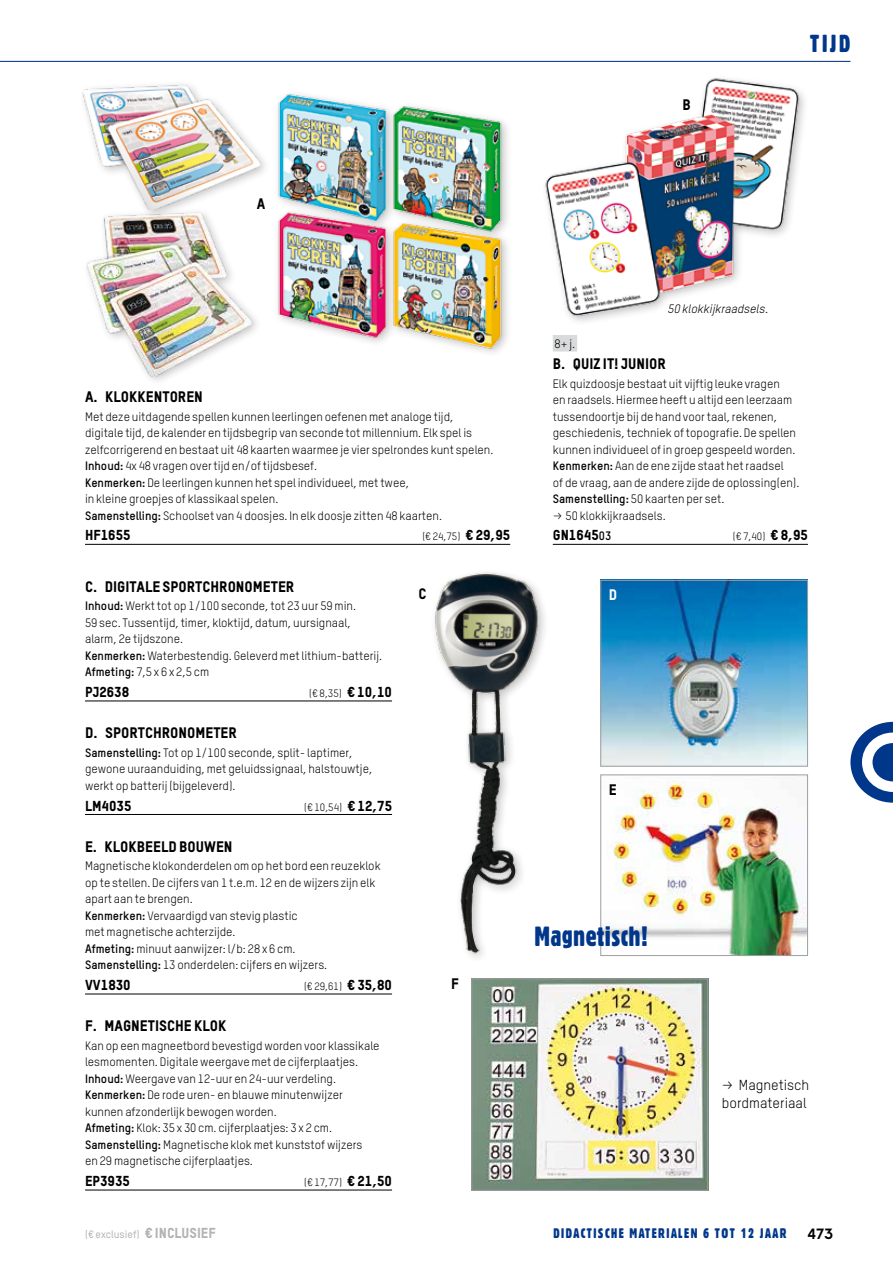
<style>
.page{position:relative;width:893px;height:1263px;background:#fff}
.page>*{position:absolute;margin:0;border:0;box-sizing:border-box;transform-origin:0 0}
.t1{font:27px "Gothic 821 Condensed BT";letter-spacing:.01em;color:#00378b}
.t2{font:24px "Gothic 821 Condensed BT";color:#00378b}
.t3{font:15px "TSTAR Headline";color:#000}
.t4{font:15px "Chalet Tokyo";color:#000}
.t5{font:15px "TSTAR Headline";color:#fff}
.t6{font:14.25px "TSTAR Headline";color:#000}
.t7{font:14.25px/18px "TSTAR";color:#000;text-align:right}
.t8{font:13.5px "Gothic 821 Condensed BT";letter-spacing:.1em;color:#00378b}
.t9{font:12px/16.5px "TSTAR";color:#000}
.t10{font:italic 12px "TSTAR";color:#000}
.t11{font:10.5px "TSTAR";color:#000}
.t12{font:500 10.5px "TSTAR";color:#b1b3b4}
.s1{font-weight:700}
.s2{font-family:"TSTAR Headline";font-size:14.25px}
.s3{font-family:"TSTAR";font-weight:700;font-size:12px}
.s4{font-family:"TSTAR Headline";font-weight:400;font-size:14.25px}
</style>
<div class="page">
<svg style="left:850px;top:722px;width:43px;height:81px"></svg>
<hr style="left:0;top:61px;width:850px;height:1px;background:#00378b">
<hr style="left:85px;top:544px;width:425px;height:1px;background:#000">
<div style="left:553px;top:335px;width:24px;height:16px;background:#d9dadb"></div>
<hr style="left:553px;top:544px;width:255px;height:1px;background:#000">
<img style="left:278px;top:94px;width:230px;height:259px">
<img style="left:86px;top:198px;width:197px;height:183px">
<img style="left:62px;top:60px;width:213px;height:163px">
<img style="left:539px;top:60px;width:279px;height:262px">
<hr style="left:85px;top:701px;width:307px;height:1px;background:#000">
<hr style="left:85px;top:814px;width:307px;height:1px;background:#000">
<hr style="left:85px;top:994px;width:307px;height:1px;background:#000">
<hr style="left:85px;top:1190px;width:307px;height:1px;background:#000">
<img style="left:435px;top:572px;width:110px;height:385px">
<img style="left:602px;top:582px;width:204px;height:183px">
<div style="left:600px;top:580px;width:208px;height:187px;border:1px solid #9c9e9f"></div>
<img style="left:602px;top:776px;width:204px;height:178px">
<div style="left:600px;top:774px;width:208px;height:182px;border:1px solid #9c9e9f"></div>
<img style="left:473px;top:980px;width:233px;height:209px">
<div style="left:471px;top:978px;width:237px;height:213px;border:1px solid #9c9e9f"></div>
<p class="t3" style="left:257px;top:194px;width:10px">A</p>
<p class="t3" style="left:85px;top:387px;width:119px">A. KLOKKENTOREN</p>
<p class="t9" style="left:85px;top:408px;width:410px">Met deze uitdagende spellen kunnen leerlingen oefenen met analoge tijd, digitale tijd, de kalender en tijdsbegrip van seconde tot millennium. Elk spel is zelfcorrigerend en bestaat uit 48 kaarten waarmee je vier spelrondes kunt spelen.<br><span class="s1">Inhoud:</span> 4x 48 vragen over tijd en/of tijdsbesef.<br><span class="s1">Kenmerken:</span> De leerlingen kunnen het spel individueel, met twee,<br>in kleine groepjes of klassikaal spelen.<br><span class="s1">Samenstelling:</span> Schoolset van 4 doosjes. In elk doosje zitten 48 kaarten.</p>
<p class="t6" style="left:85px;top:526px;width:47px">HF1655</p>
<p class="t11" style="left:422px;top:530px;width:89px">(€ 24,75) <span class="s2">€ 29,95</span></p>
<p class="t3" style="left:682px;top:96px;width:10px">B</p>
<h2 class="t2" style="left:810px;top:29px;width:42px">TIJD</h2>
<p class="t10" style="left:668px;top:302px;width:102px">50 klokkijkraadsels.</p>
<p class="t9" style="left:555px;top:336px;width:22px">8+ j.</p>
<p class="t3" style="left:553px;top:354px;width:115px">B. QUIZ IT! JUNIOR</p>
<p class="t9" style="left:553px;top:375px;width:229px">Elk quizdoosje bestaat uit vijftig leuke vragen</p>
<p class="t9" style="left:553px;top:391px;width:241px">en raadsels. Hiermee heeft u altijd een leerzaam</p>
<p class="t9" style="left:553px;top:408px;width:226px">tussendoortje bij de hand voor taal, rekenen,</p>
<p class="t9" style="left:553px;top:424px;width:245px">geschiedenis, techniek of topografie. De spellen</p>
<p class="t9" style="left:553px;top:441px;width:244px">kunnen individueel of in groep gespeeld worden.</p>
<p class="t9" style="left:553px;top:457px;width:232px"><span class="s1">Kenmerken:</span> Aan de ene zijde staat het raadsel</p>
<p class="t9" style="left:553px;top:474px;width:248px">of de vraag, aan de andere zijde de oplossing(en).</p>
<p class="t9" style="left:553px;top:490px;width:173px"><span class="s1">Samenstelling:</span> 50 kaarten per set.</p>
<p class="t9" style="left:566px;top:507px;width:102px">50 klokkijkraadsels.</p>
<p class="t6" style="left:553px;top:526px;width:60px">GN1645<span class="s3">03</span></p>
<p class="t11" style="left:733px;top:530px;width:77px">(€ 7,40) <span class="s2">€ 8,95</span></p>
<p class="t3" style="left:85px;top:577px;width:211px">C. DIGITALE SPORTCHRONOMETER</p>
<p class="t9" style="left:85px;top:598px;width:299px"><span class="s1">Inhoud:</span> Werkt tot op 1/100 seconde, tot 23 uur 59 min.<br>59 sec. Tussentijd, timer, kloktijd, datum, uursignaal, alarm, 2e tijdszone.<br><span class="s1">Kenmerken:</span> Waterbestendig. Geleverd met lithium-batterij.<br><span class="s1">Afmeting:</span> 7,5 x 6 x 2,5 cm</p>
<p class="t6" style="left:85px;top:683px;width:46px">PJ2638</p>
<p class="t11" style="left:309px;top:687px;width:84px">(€ 8,35) <span class="s2">€ 10,10</span></p>
<p class="t3" style="left:85px;top:723px;width:153px">D. SPORTCHRONOMETER</p>
<p class="t9" style="left:85px;top:744px;width:289px"><span class="s1">Samenstelling:</span> Tot op 1/100 seconde, split- laptimer, gewone uuraanduiding, met geluidssignaal, halstouwtje, werkt op batterij (bijgeleverd).</p>
<p class="t6" style="left:85px;top:796px;width:48px">LM4035</p>
<p class="t11" style="left:304px;top:800px;width:89px">(€ 10,54) <span class="s2">€ 12,75</span></p>
<p class="t3" style="left:85px;top:837px;width:149px">E. KLOKBEELD BOUWEN</p>
<p class="t9" style="left:85px;top:858px;width:297px">Magnetische klokonderdelen om op het bord een reuzeklok op te stellen. De cijfers van 1 t.e.m. 12 en de wijzers zijn elk apart aan te brengen.<br><span class="s1">Kenmerken:</span> Vervaardigd van stevig plastic<br>met magnetische achterzijde.<br><span class="s1">Afmeting:</span> minuut aanwijzer: l/b: 28 x 6 cm.<br><span class="s1">Samenstelling:</span> 13 onderdelen: cijfers en wijzers.</p>
<p class="t6" style="left:85px;top:976px;width:47px">VV1830</p>
<p class="t11" style="left:304px;top:980px;width:90px">(€ 29,61) <span class="s2">€ 35,80</span></p>
<p class="t3" style="left:85px;top:1016px;width:143px">F. MAGNETISCHE KLOK</p>
<p class="t9" style="left:85px;top:1037px;width:296px">Kan op een magneetbord bevestigd worden voor klassikale lesmomenten. Digitale weergave met de cijferplaatjes.<br><span class="s1">Inhoud:</span> Weergave van 12-uur en 24-uur verdeling.<br><span class="s1">Kenmerken:</span> De rode uren- en blauwe minutenwijzer kunnen afzonderlijk bewogen worden.<br><span class="s1">Afmeting:</span> Klok: 35 x 30 cm. cijferplaatjes: 3 x 2 cm.<br><span class="s1">Samenstelling:</span> Magnetische klok met kunststof wijzers<br>en 29 magnetische cijferplaatjes.</p>
<p class="t6" style="left:85px;top:1172px;width:46px">EP3935</p>
<p class="t11" style="left:304px;top:1176px;width:90px">(€ 17,77) <span class="s2">€ 21,50</span></p>
<p class="t3" style="left:418px;top:584px;width:10px">C</p>
<p class="t5" style="left:609px;top:585px;width:10px">D</p>
<p class="t3" style="left:609px;top:780px;width:9px">E</p>
<p class="t3" style="left:451px;top:974px;width:9px">F</p>
<h1 class="t1" style="left:535px;top:920px;width:115px">Magnetisch!</h1>
<p class="t7" style="left:722px;top:1076px;width:89px">Magnetisch bordmateriaal</p>
<p class="t12" style="left:85px;top:1228px;width:132px">(€ exclusief) <span class="s4">€ INCLUSIEF</span></p>
<p class="t8" style="left:554px;top:1225px;width:235px">DIDACTISCHE MATERIALEN 6 TOT 12 JAAR</p>
<p class="t4" style="left:808px;top:1224px;width:27px">473</p>
</div>
